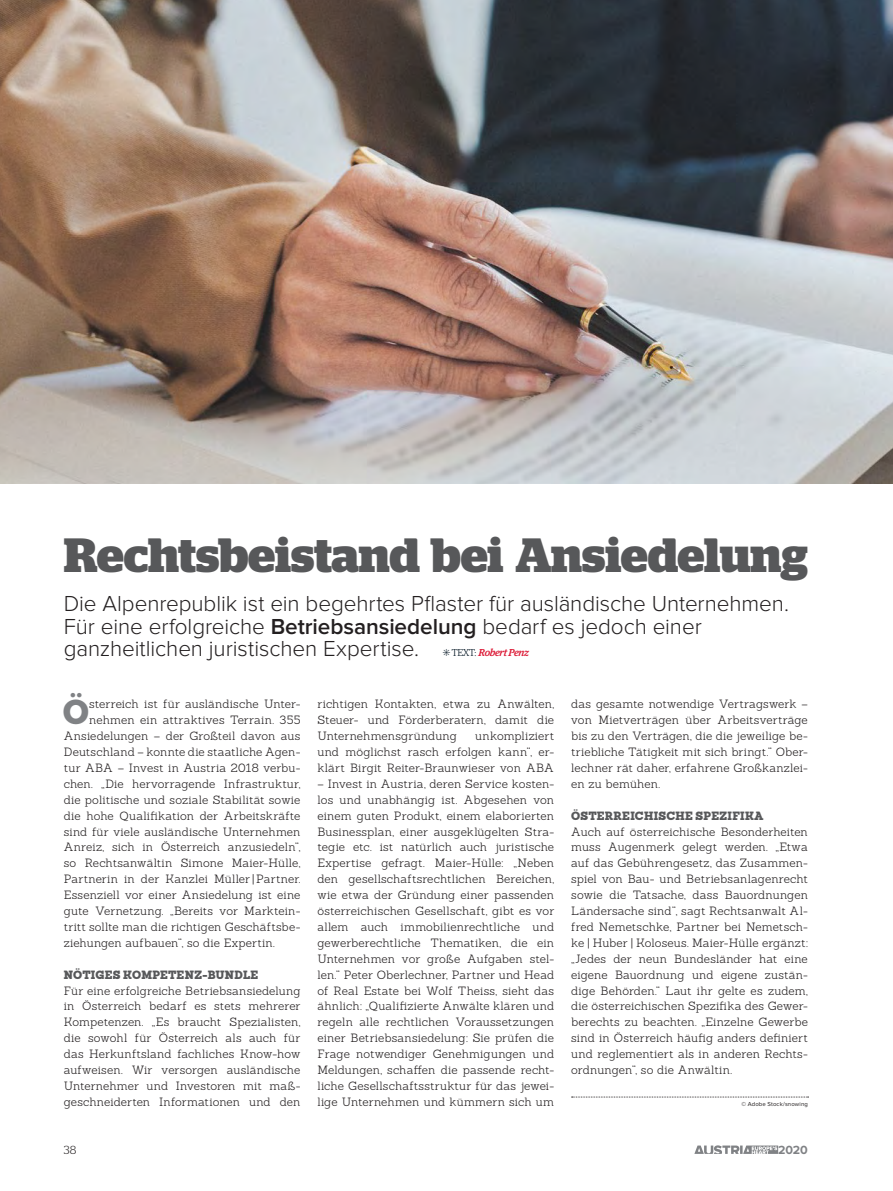
<style>
.page{position:relative;width:893px;height:1191px;background:#fff}
.page>*{position:absolute;margin:0;border:0;box-sizing:border-box;transform-origin:0 0}
.t1{font:700 48px "Stag";letter-spacing:-.005em;color:#57585a}
.t2{font:900 33.9px "Sanchez";color:#808285}
.t3{font:300 22.5px/22.5px "Proxima Nova";letter-spacing:-.005em;color:#231f20}
.t4{font:700 12.3px "Proxima Nova";color:#808285}
.t5{font:300 11.7px/15.9px "Sanchez";letter-spacing:.005em;color:#231f20;text-align:justify}
.t6{font:900 11.7px "Sanchez";letter-spacing:.015em;color:#57585a}
.t7{font:300 11.7px "Stag";color:#231f20}
.t8{font:6px "Proxima Nova";letter-spacing:.025em;color:#231f20}
.s1{font-weight:600}
.s2{font-family:"Minion Pro";font-weight:400;font-size:13.2px;color:#33424d}
.s3{font-family:"Guardian Egyp";font-size:10.05px;color:#001321}
.s4{font-family:"Guardian Egyp";font-weight:500;font-style:italic;font-size:10.05px;color:#dc1c38}
</style>
<div class="page">
<svg style="left:694px;top:1145px;width:84px;height:8px"></svg>
<svg style="left:572px;top:1096px;width:236px;height:1px"></svg>
<img style="left:0;top:0;width:893px;height:483px">
<h1 class="t1" style="left:64px;top:527px;width:745px">Rechtsbeistand bei Ansiedelung</h1>
<h3 class="t3" style="left:64px;top:593px;width:727px">Die Alpenrepublik ist ein begehrtes Pflaster für ausländische Unternehmen.<br>Für eine erfolgreiche <span class="s1">Betriebsansiedelung</span> bedarf es jedoch einer ganzheitlichen juristischen Expertise. <span class="s2">•</span><span class="s3">TEXT:</span> <span class="s4">Robert Penz</span></h3>
<h2 class="t2" style="left:63px;top:688px;width:28px">Ö</h2>
<p class="t5" style="left:89px;top:696px;width:213px">sterreich ist für ausländische Unter-</p>
<p class="t5" style="left:317px;top:696px;width:238px">richtigen Kontakten, etwa zu Anwälten, Steuer- und Förderberatern, damit die Unternehmensgründung</p>
<p class="t5" style="left:571px;top:696px;width:238px">das gesamte notwendige Vertragswerk – von Mietverträgen über Arbeitsverträge bis zu den Verträgen, die die jeweilige be&shy;triebliche Tätigkeit mit sich bringt.“ Ober&shy;lechner rät daher, erfahrene Großkanzlei&shy;en zu bemühen.</p>
<p class="t6" style="left:571px;top:807px;width:194px">ÖSTERREICHISCHE SPEZIFIKA</p>
<p class="t5" style="left:571px;top:823px;width:238px">Auch auf österreichische Besonderheiten muss Augenmerk gelegt werden. „Etwa auf das Gebührengesetz, das Zusammen&shy;spiel von Bau- und Betriebsanlagenrecht sowie die Tatsache, dass Bauordnungen Ländersache sind“, sagt Rechtsanwalt Al&shy;fred Nemetschke, Partner bei Nemetsch&shy;ke | Huber | Koloseus. Maier-Hülle ergänzt: „Jedes der neun Bundesländer hat eine eigene Bauordnung und eigene zustän&shy;dige Behörden.“ Laut ihr gelte es zudem, die österreichischen Spezifika des Gewer&shy;berechts zu beachten. „Einzelne Gewerbe sind in Österreich häufig anders definiert und reglementiert als in anderen Rechts&shy;ordnungen“, so die Anwältin.</p>
<p class="t8" style="left:741px;top:1101px;width:68px">© Adobe Stock/snowing</p>
<p class="t5" style="left:89px;top:712px;width:213px">nehmen ein attraktives Terrain. 355</p>
<p class="t5" style="left:64px;top:728px;width:238px">Ansiedelungen – der Großteil davon aus</p>
<p class="t5" style="left:64px;top:744px;width:238px">Deutschland – konnte die staatliche Agen-</p>
<p class="t5" style="left:64px;top:760px;width:238px">tur ABA – Invest in Austria 2018 verbu-</p>
<p class="t5" style="left:64px;top:775px;width:238px">chen. „Die hervorragende Infrastruktur,</p>
<p class="t5" style="left:64px;top:791px;width:238px">die politische und soziale Stabilität sowie</p>
<p class="t5" style="left:64px;top:807px;width:238px">die hohe Qualifikation der Arbeitskräfte</p>
<p class="t5" style="left:64px;top:823px;width:238px">sind für viele ausländische Unternehmen</p>
<p class="t5" style="left:64px;top:839px;width:238px">Anreiz, sich in Österreich anzusiedeln“,</p>
<p class="t5" style="left:64px;top:855px;width:238px">so Rechtsanwältin Simone Maier-Hülle,</p>
<p class="t5" style="left:64px;top:871px;width:238px">Partnerin in der Kanzlei Müller | Partner.</p>
<p class="t5" style="left:64px;top:887px;width:238px">Essenziell vor einer Ansiedelung ist eine</p>
<p class="t5" style="left:64px;top:903px;width:238px">gute Vernetzung. „Bereits vor Marktein-</p>
<p class="t5" style="left:64px;top:918px;width:238px">tritt sollte man die richtigen Geschäftsbe-</p>
<p class="t5" style="left:64px;top:934px;width:213px">ziehungen aufbauen“, so die Expertin.</p>
<p class="t6" style="left:64px;top:966px;width:196px">NÖTIGES KOMPETENZ-BUNDLE</p>
<p class="t5" style="left:64px;top:982px;width:238px">Für eine erfolgreiche Betriebsansiedelung in Österreich bedarf es stets mehrerer Kompetenzen. „Es braucht Spezialisten, die sowohl für Österreich als auch für das Herkunftsland fachliches Know-how aufweisen. Wir versorgen ausländische Unternehmer und Investoren mit maß&shy;geschneiderten Informationen und den</p>
<p class="t5" style="left:317px;top:728px;width:238px;text-indent:158px">unkompliziert und möglichst rasch erfolgen kann“, er&shy;klärt Birgit Reiter-Braunwieser von ABA</p>
<p class="t5" style="left:317px;top:775px;width:238px">– Invest in Austria, deren Service kosten&shy;los und unabhängig ist. Abgesehen von einem guten Produkt, einem elaborierten Businessplan, einer ausgeklügelten Stra&shy;tegie etc. ist natürlich auch juristische Expertise gefragt. Maier-Hülle: „Neben den gesellschaftsrechtlichen Bereichen, wie etwa der Gründung einer passenden österreichischen Gesellschaft, gibt es vor allem auch immobilienrechtliche und gewerberechtliche Thematiken, die ein Unternehmen vor große Aufgaben stel&shy;len.“ Peter Oberlechner, Partner und Head of Real Estate bei Wolf Theiss, sieht das ähnlich: „Qualifizierte Anwälte klären und regeln alle rechtlichen Voraussetzungen einer Betriebsansiedelung: Sie prüfen die Frage notwendiger Genehmigungen und Meldungen, schaffen die passende recht&shy;liche Gesellschaftsstruktur für das jewei&shy;lige Unternehmen und kümmern sich um</p>
<p class="t7" style="left:64px;top:1143px;width:14px">38</p>
<p class="t4" style="left:778px;top:1144px;width:31px">2020</p>
</div>
